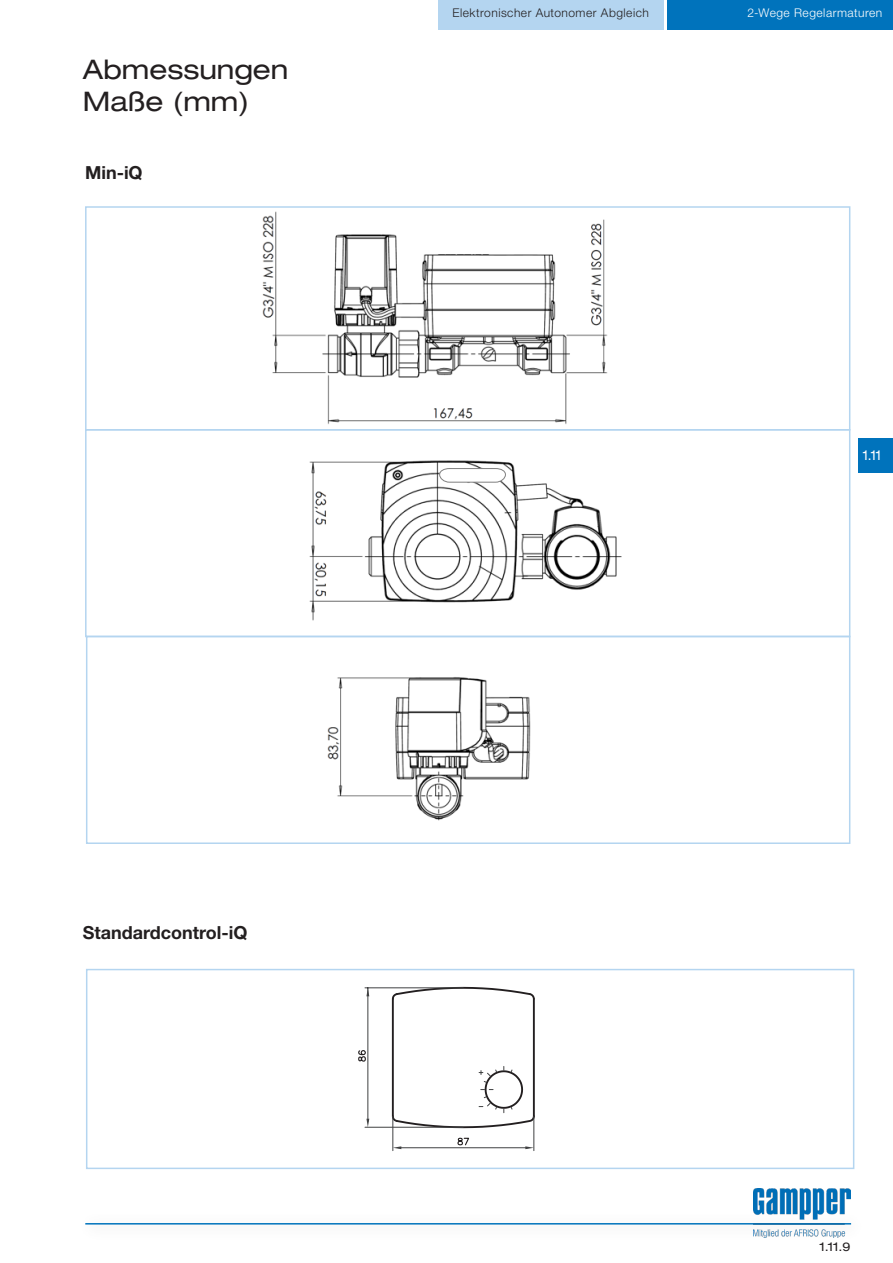
<style>
.page{position:relative;width:893px;height:1263px;background:#fff}
.page>*{position:absolute;margin:0;border:0;box-sizing:border-box;transform-origin:0 0}
.t1{font:expanded 27px "Helvetica Neue LT Std";color:#231f20}
.t2{font:700 18px "Helvetica Neue LT Std";color:#231f20}
.Kapitel{font:expanded 13.5px "Helvetica Neue LT Std";color:#fff;scale:.85 1}
.t3{font:300 12px "Helvetica Neue LT Std";letter-spacing:.04em;color:#231f20}
.t4{font:300 12px "Helvetica Neue LT Std";letter-spacing:.04em;color:#fff}
.t5{font:expanded 12px "Helvetica Neue LT Std";color:#231f20}
</style>
<div class="page">
<hr style="left:85px;top:1223px;width:766px;height:1px;background:#0073bc">
<div style="left:668px;top:0;width:225px;height:30px;background:#0073bc"></div>
<div style="left:438px;top:0;width:225px;height:30px;background:#b4d5f0"></div>
<img style="left:753px;top:1188px;width:97px;height:49px">
<img style="left:262px;top:211px;width:346px;height:213px">
<div style="left:85px;top:206px;width:765px;height:224px;border:2px solid #b4d5f0"></div>
<img style="left:327px;top:677px;width:204px;height:144px">
<div style="left:86px;top:636px;width:764px;height:208px;border:2px solid #b4d5f0"></div>
<img style="left:309px;top:460px;width:313px;height:161px">
<div style="left:85px;top:429px;width:765px;height:208px;border:2px solid #b4d5f0"></div>
<svg style="left:439px;top:468px;width:67px;height:15px"></svg>
<hr style="left:392px;top:999px;width:2px;height:117px;background:#231f20">
<hr style="left:533px;top:999px;width:2px;height:117px;background:#231f20">
<svg style="left:391px;top:987px;width:144px;height:14px"></svg>
<svg style="left:391px;top:1065px;width:144px;height:86px"></svg>
<hr style="left:365px;top:987px;width:98px;height:1px;background:#404142">
<hr style="left:365px;top:1127px;width:98px;height:1px;background:#404142">
<hr style="left:367px;top:988px;width:1px;height:133px;background:#404142">
<svg style="left:366px;top:988px;width:3px;height:8px"></svg>
<svg style="left:366px;top:1119px;width:3px;height:8px"></svg>
<svg style="left:358px;top:1050px;width:8px;height:12px"></svg>
<div style="left:86px;top:969px;width:768px;height:200px;border:2px solid #b4d5f0"></div>
<div style="left:859px;top:438px;width:34px;height:34px;background:#0073bc"></div>
<p class="t1" style="left:83px;top:52px;width:207px">Abmessungen</p>
<p class="t1" style="left:83px;top:85px;width:168px">Maße (mm)</p>
<p class="t2" style="left:85px;top:161px;width:59px">Min-iQ</p>
<p class="t3" style="left:452px;top:5px;width:198px">Elektronischer Autonomer Abgleich</p>
<p class="t4" style="left:747px;top:5px;width:136px">2-Wege Regelarmaturen</p>
<p class="Kapitel" style="left:863px;top:446px;width:23px">1.11</p>
<p class="t2" style="left:83px;top:921px;width:166px">Standardcontrol-iQ</p>
<p class="t5" style="left:820px;top:1239px;width:32px">1.11.9</p>
</div>
